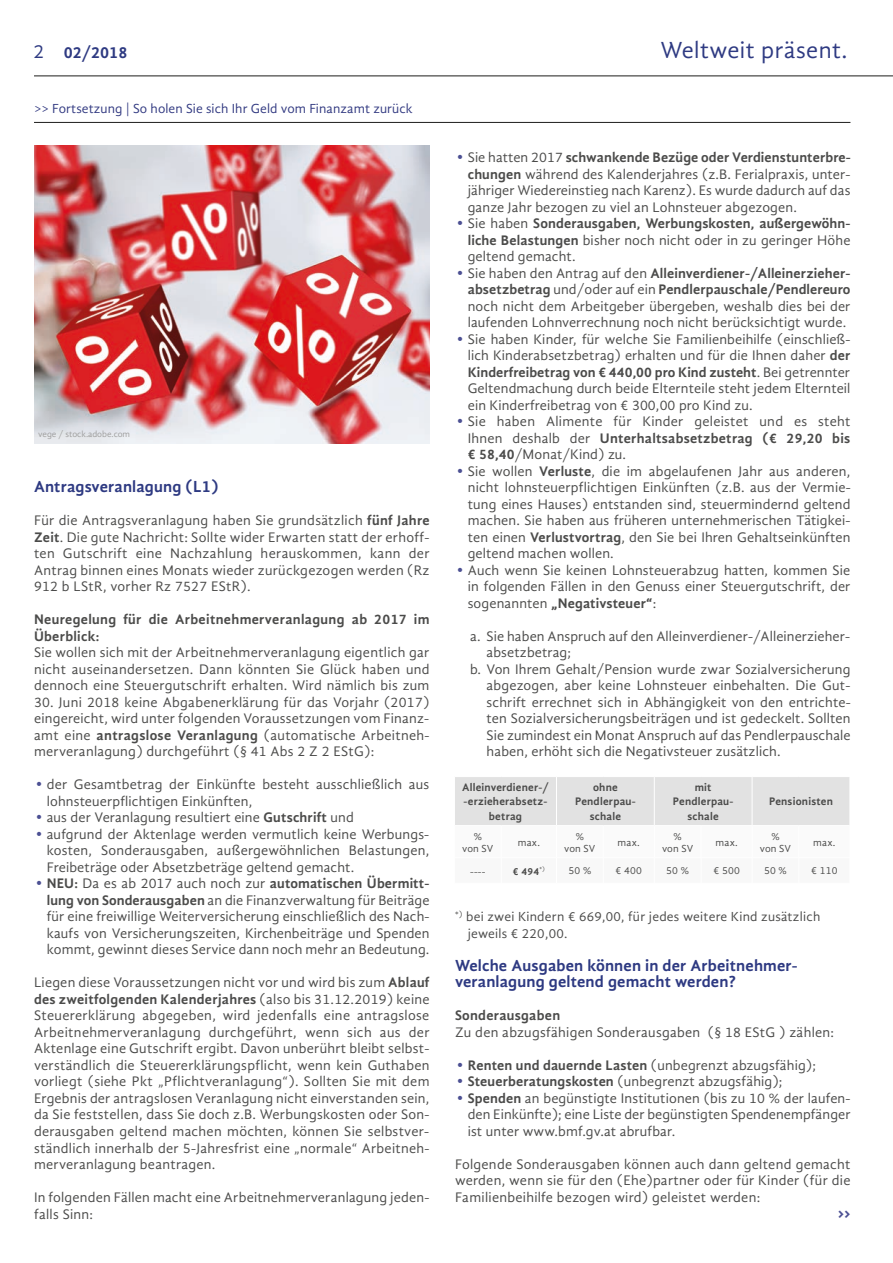
<style>
.page{position:relative;width:893px;height:1263px;background:#fff}
.page>*{position:absolute;margin:0;border:0;box-sizing:border-box;transform-origin:0 0}
.t1{font:24px "Gandhi Sans";letter-spacing:.02em;color:#2e3a82}
.t2{font:700 16.5px/16.5px "Gandhi Sans";letter-spacing:.01em;color:#2e3a82}
.t3{font:15px "Zeroes";color:#4c5093}
.t4{font:14.25px/16.5px "Gandhi Sans";letter-spacing:.01em;color:#4b4b4a;text-align:justify}
.t5{font:700 14.25px/16.5px "Gandhi Sans";letter-spacing:.025em;color:#4b4b4a}
.t6{font:13.5px/16.5px "Gandhi Sans";letter-spacing:.02em;color:#4b4b4a}
.t7{font:13.5px "Gandhi Sans";letter-spacing:.005em;color:#333b82}
.t8{font:700 11.25px/14.2px "Gandhi Sans";letter-spacing:.02em;color:#4b4b4a;text-align:center}
.t9{font:10.5px/12px "Gandhi Sans";letter-spacing:.02em;color:#4b4b4a;text-align:center}
.t10{font:700 10.5px "Gandhi Sans";color:#4b4b4a}
.t11{font:9px "Gandhi Sans";color:#9d9d9d}
.s1{font-weight:400;font-size:19.5px}
.s2{font-weight:700}
.s3{font-family:"Corporate A";font-size:15px;color:#4c5093}
</style>
<div class="page">
<hr style="left:34px;top:122px;width:816px;height:1px;background:#1d1d1b">
<div style="left:455px;top:777px;width:395px;height:48px;background:#e2e2e2"></div>
<img style="left:34px;top:146px;width:395px;height:297px">
<hr style="left:34px;top:76px;width:859px;height:1px;background:#1d1d1b">
<p class="t2" style="left:33px;top:44px;width:96px"><span class="s1">2</span> 02/2018</p>
<p class="t7" style="left:34px;top:101px;width:380px">&gt;&gt; Fortsetzung | So holen Sie sich Ihr Geld vom Finanzamt zurück</p>
<p class="t11" style="left:38px;top:429px;width:93px">vege / stock.adobe.com</p>
<p class="t2" style="left:34px;top:478px;width:186px">Antragsveranlagung (L1)</p>
<p class="t4" style="left:34px;top:512px;width:397px">Für die Antragsveranlagung haben Sie grundsätzlich <span class="s2">fünf Jahre Zeit</span>. Die gute Nachricht: Sollte wider Erwarten statt der erhoff&shy;ten Gutschrift eine Nachzahlung herauskommen, kann der Antrag binnen eines Monats wieder zurückgezogen werden (Rz 912 b LStR, vorher Rz 7527 EStR).</p>
<p class="t5" style="left:34px;top:611px;width:397px">Neuregelung für die Arbeitnehmerveranlagung ab 2017 im<br>Überblick:</p>
<p class="t4" style="left:34px;top:644px;width:397px">Sie wollen sich mit der Arbeitnehmerveranlagung eigentlich gar nicht auseinandersetzen. Dann könnten Sie Glück haben und dennoch eine Steuergutschrift erhalten. Wird nämlich bis zum</p>
<p class="t4" style="left:34px;top:694px;width:397px">30. Juni 2018 keine Abgabenerklärung für das Vorjahr (2017) eingereicht, wird unter folgenden Voraussetzungen vom Finanz&shy;amt eine <span class="s2">antragslose Veranlagung</span> (automatische Arbeitneh&shy;merveranlagung) durchgeführt (§ 41 Abs 2 Z 2 EStG):</p>
<p class="t4" style="left:47px;top:776px;width:384px;text-indent:-13px"><span class="s3">•</span> der Gesamtbetrag der Einkünfte besteht ausschließlich aus lohnsteuerpflichtigen Einkünften,</p>
<p class="t4" style="left:34px;top:809px;width:321px"><span class="s3">•</span> aus der Veranlagung resultiert eine <span class="s2">Gutschrift</span> und</p>
<p class="t4" style="left:47px;top:826px;width:384px;text-indent:-13px"><span class="s3">•</span> aufgrund der Aktenlage werden vermutlich keine Werbungs&shy;kosten, Sonderausgaben, außergewöhnlichen Belastungen, Freibeträge oder Absetzbeträge geltend gemacht.</p>
<p class="t4" style="left:47px;top:875px;width:384px;text-indent:-13px"><span class="s3">•</span> <span class="s2">NEU:</span> Da es ab 2017 auch noch zur <span class="s2">automatischen Übermitt&shy;lung von Sonderausgaben</span> an die Finanzverwaltung für Beiträge für eine freiwillige Weiterversicherung einschließlich des Nach&shy;kaufs von Versicherungszeiten, Kirchenbeiträge und Spenden kommt, gewinnt dieses Service dann noch mehr an Bedeutung.</p>
<p class="t4" style="left:34px;top:974px;width:397px">Liegen diese Voraussetzungen nicht vor und wird bis zum <span class="s2">Ablauf des zweitfolgenden Kalenderjahres</span> (also bis 31.12.2019) keine Steuererklärung abgegeben, wird jedenfalls eine antragslose Arbeitnehmerveranlagung durchgeführt, wenn sich aus der Aktenlage eine Gutschrift ergibt. Davon unberührt bleibt selbst&shy;verständlich die Steuererklärungspflicht, wenn kein Guthaben vorliegt (siehe Pkt „Pflichtveranlagung“). Sollten Sie mit dem Ergebnis der antragslosen Veranlagung nicht einverstanden sein, da Sie feststellen, dass Sie doch z.B. Werbungskosten oder Son&shy;derausgaben geltend machen möchten, können Sie selbstver&shy;ständlich innerhalb der 5-Jahresfrist eine „normale“ Arbeitneh&shy;merveranlagung beantragen.</p>
<p class="t4" style="left:34px;top:1189px;width:397px">In folgenden Fällen macht eine Arbeitnehmerveranlagung jeden&shy;falls Sinn:</p>
<h1 class="t1" style="left:660px;top:36px;width:189px">Weltweit präsent.</h1>
<p class="t4" style="left:468px;top:149px;width:384px;text-indent:-13px"><span class="s3">•</span> Sie hatten 2017 <span class="s2">schwankende Bezüge oder Verdienstunterbre&shy;chungen</span> während des Kalenderjahres (z.B. Ferialpraxis, unter&shy;jähriger Wiedereinstieg nach Karenz). Es wurde dadurch auf das ganze Jahr bezogen zu viel an Lohnsteuer abgezogen.</p>
<p class="t4" style="left:468px;top:215px;width:384px;text-indent:-13px"><span class="s3">•</span> Sie haben <span class="s2">Sonderausgaben, Werbungskosten, außergewöhn&shy;liche Belastungen</span> bisher noch nicht oder in zu geringer Höhe geltend gemacht.</p>
<p class="t4" style="left:468px;top:265px;width:384px;text-indent:-13px"><span class="s3">•</span> Sie haben den Antrag auf den <span class="s2">Alleinverdiener-/Alleinerzieher&shy;absetzbetrag</span> und/oder auf ein <span class="s2">Pendlerpauschale/Pendlereuro </span>noch nicht dem Arbeitgeber übergeben, weshalb dies bei der laufenden Lohnverrechnung noch nicht berücksichtigt wurde.</p>
<p class="t4" style="left:468px;top:331px;width:384px;text-indent:-13px"><span class="s3">•</span> Sie haben Kinder, für welche Sie Familienbeihilfe (einschließ&shy;lich Kinderabsetzbetrag) erhalten und für die Ihnen daher <span class="s2">der Kinderfreibetrag von € 440,00 pro Kind zusteht</span>. Bei getrennter Geltendmachung durch beide Elternteile steht jedem Elternteil ein Kinderfreibetrag von € 300,00 pro Kind zu.</p>
<p class="t4" style="left:468px;top:413px;width:384px;text-indent:-13px"><span class="s3">•</span> Sie haben Alimente für Kinder geleistet und es steht Ihnen deshalb der <span class="s2">Unterhaltsabsetzbetrag (€ 29,20 bis € 58,40</span>/Monat/Kind) zu.</p>
<p class="t4" style="left:468px;top:463px;width:384px;text-indent:-13px"><span class="s3">•</span> Sie wollen <span class="s2">Verluste</span>, die im abgelaufenen Jahr aus anderen, nicht lohnsteuerpflichtigen Einkünften (z.B. aus der Vermie&shy;tung eines Hauses) entstanden sind, steuermindernd geltend machen. Sie haben aus früheren unternehmerischen Tätigkei&shy;ten einen <span class="s2">Verlustvortrag</span>, den Sie bei Ihren Gehaltseinkünften geltend machen wollen.</p>
<p class="t4" style="left:468px;top:562px;width:384px;text-indent:-13px"><span class="s3">•</span> Auch wenn Sie keinen Lohnsteuerabzug hatten, kommen Sie in folgenden Fällen in den Genuss einer Steuergutschrift, der sogenannten <span class="s2">„Negativsteuer“</span>:</p>
<p class="t4" style="left:470px;top:628px;width:382px">a. Sie haben Anspruch auf den Alleinverdiener-/Alleinerzieher-</p>
<p class="t4" style="left:486px;top:644px;width:86px">absetzbetrag;</p>
<p class="t4" style="left:470px;top:661px;width:382px">b. Von Ihrem Gehalt/Pension wurde zwar Sozialversicherung</p>
<p class="t4" style="left:486px;top:677px;width:365px">abgezogen, aber keine Lohnsteuer einbehalten. Die Gut-</p>
<p class="t4" style="left:486px;top:694px;width:366px">schrift errechnet sich in Abhängigkeit von den entrichte-</p>
<p class="t4" style="left:486px;top:710px;width:365px">ten Sozialversicherungsbeiträgen und ist gedeckelt. Sollten</p>
<p class="t4" style="left:486px;top:727px;width:366px">Sie zumindest ein Monat Anspruch auf das Pendlerpauschale</p>
<p class="t4" style="left:486px;top:743px;width:296px">haben, erhöht sich die Negativsteuer zusätzlich.</p>
<p class="t8" style="left:462px;top:780px;width:88px">Alleinverdiener-/ -erzieherabsetz&shy;betrag</p>
<p class="t8" style="left:575px;top:780px;width:62px">ohne<br>Pendlerpau&shy;schale</p>
<p class="t8" style="left:673px;top:780px;width:62px">mit<br>Pendlerpau&shy;schale</p>
<p class="t8" style="left:769px;top:794px;width:65px">Pensionisten</p>
<p class="t9" style="left:462px;top:830px;width:33px">%<br>von SV</p>
<p class="t9" style="left:518px;top:836px;width:24px">max.</p>
<p class="t9" style="left:564px;top:830px;width:33px">%<br>von SV</p>
<p class="t9" style="left:618px;top:836px;width:24px">max.</p>
<p class="t9" style="left:662px;top:830px;width:33px">%<br>von SV</p>
<p class="t9" style="left:715px;top:836px;width:24px">max.</p>
<p class="t9" style="left:760px;top:830px;width:33px">%<br>von SV</p>
<p class="t9" style="left:813px;top:836px;width:24px">max.</p>
<p class="t9" style="left:470px;top:865px;width:17px">----</p>
<p class="t10" style="left:513px;top:865px;width:34px">€ 494<sup>*)</sup></p>
<p class="t9" style="left:568px;top:865px;width:24px">50 %</p>
<p class="t9" style="left:616px;top:865px;width:28px">€ 400</p>
<p class="t9" style="left:666px;top:865px;width:24px">50 %</p>
<p class="t9" style="left:713px;top:865px;width:28px">€ 500</p>
<p class="t9" style="left:764px;top:865px;width:24px">50 %</p>
<p class="t9" style="left:811px;top:865px;width:28px">€ 110</p>
<p class="t6" style="left:468px;top:909px;width:354px;text-indent:-13px"><sup>*)</sup> bei zwei Kindern € 669,00, für jedes weitere Kind zusätzlich jeweils € 220,00.</p>
<p class="t2" style="left:455px;top:957px;width:344px">Welche Ausgaben können in der Arbeitnehmer&shy;veranlagung geltend gemacht werden?</p>
<p class="t5" style="left:455px;top:1007px;width:107px">Sonderausgaben</p>
<p class="t4" style="left:455px;top:1024px;width:381px">Zu den abzugsfähigen Sonderausgaben (§ 18 EStG ) zählen:</p>
<p class="t4" style="left:455px;top:1057px;width:362px"><span class="s3">•</span> <span class="s2">Renten und dauernde Lasten</span> (unbegrenzt abzugsfähig);</p>
<p class="t4" style="left:455px;top:1073px;width:329px"><span class="s3">•</span> <span class="s2">Steuerberatungskosten</span> (unbegrenzt abzugsfähig);</p>
<p class="t4" style="left:468px;top:1090px;width:384px;text-indent:-13px"><span class="s3">•</span> <span class="s2">Spenden</span> an begünstigte Institutionen (bis zu 10 % der laufen&shy;den Einkünfte); eine Liste der begünstigten Spendenempfänger ist unter www.bmf.gv.at abrufbar.</p>
<p class="t4" style="left:455px;top:1156px;width:397px">Folgende Sonderausgaben können auch dann geltend gemacht werden, wenn sie für den (Ehe)partner oder für Kinder (für die Familienbeihilfe bezogen wird) geleistet werden:</p>
<p class="t3" style="left:838px;top:1206px;width:14px">&gt;&gt;</p>
</div>
